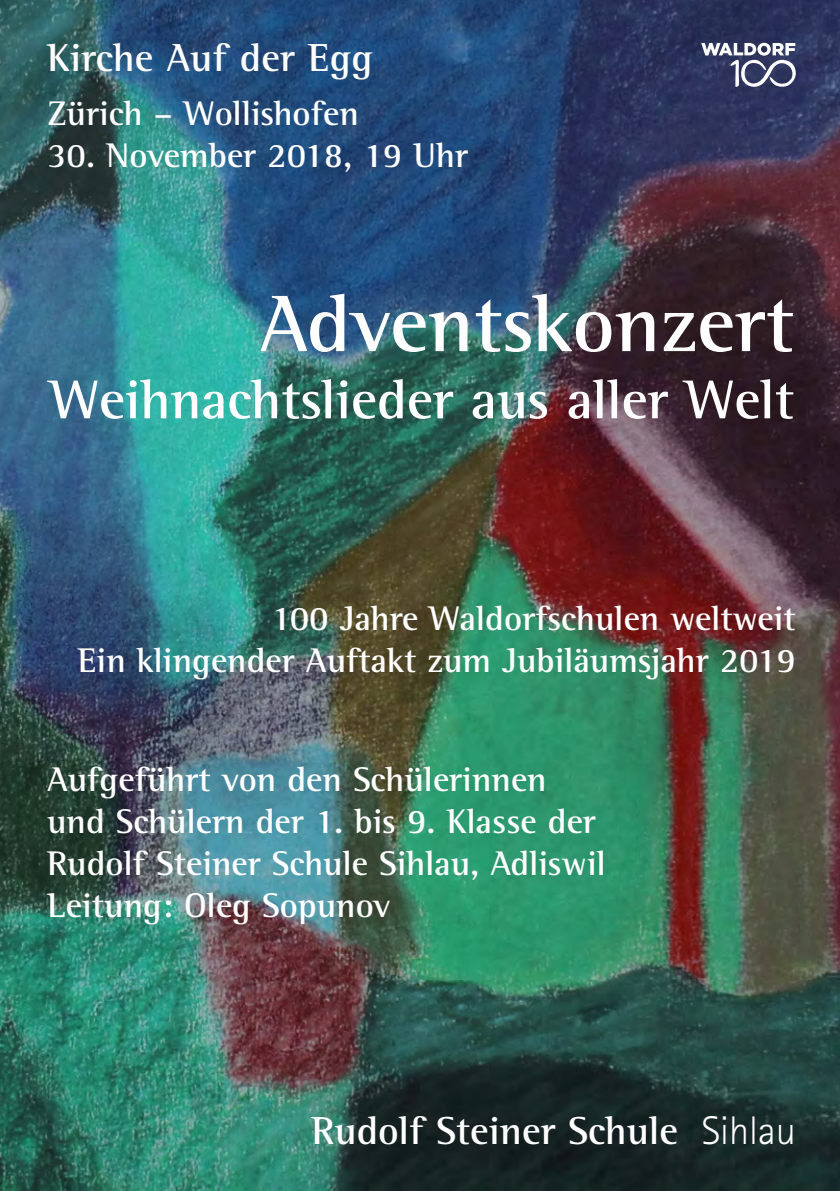
<style>
.page{position:relative;width:840px;height:1191px;background:#fff}
.page>*{position:absolute;margin:0;border:0;box-sizing:border-box;transform-origin:0 0}
.t1{font:700 82px "Rotis Semi Serif Pro";color:#fff}
.t2{font:700 56px "Rotis Semi Serif Pro";color:#fff}
.t3{font:700 40px "Rotis Semi Serif Pro";color:#fff}
.t4{font:700 35px/42px "Rotis Semi Serif Pro";color:#fff;text-align:right}
.s1{font-family:"Rotis Sans Serif Pro";font-weight:300}
</style>
<div class="page">
<img style="left:0;top:0;width:839px;height:1191px">
<svg style="left:700px;top:43px;width:95px;height:44px"></svg>
<p class="t3" style="left:47px;top:33px;width:327px">Kirche Auf der Egg</p>
<p class="t4" style="left:47px;top:92px;width:313px">Zürich – Wollishofen</p>
<p class="t4" style="left:47px;top:134px;width:422px">30. November 2018, 19 Uhr</p>
<h1 class="t1" style="left:259px;top:273px;width:536px">Adventskonzert</h1>
<h2 class="t2" style="left:50px;top:365px;width:745px">Weihnachtslieder aus aller Welt</h2>
<p class="t4" style="left:78px;top:597px;width:719px">100 Jahre Waldorfschulen weltweit<br>Ein klingender Auftakt zum Jubiläumsjahr 2019</p>
<p class="t4" style="left:47px;top:758px;width:560px;text-align:left">Aufgeführt von den Schülerinnen und Schülern der 1. bis 9. Klasse der<br>Rudolf Steiner Schule Sihlau, Adliswil<br>Leitung: Oleg Sopunov</p>
<p class="t3" style="left:311px;top:1106px;width:485px">Rudolf Steiner Schule <span class="s1">Sihlau</span></p>
</div>
